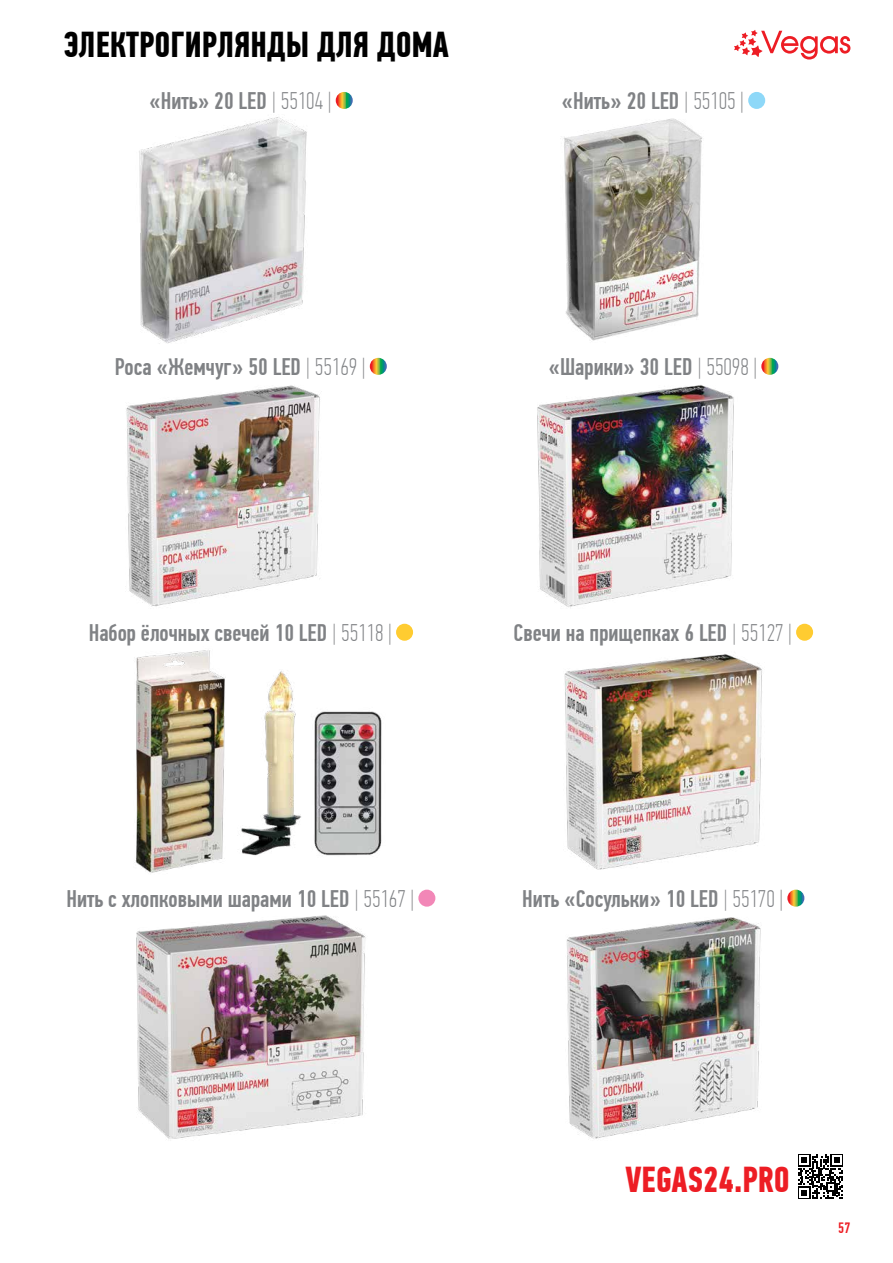
<style>
.page{position:relative;width:893px;height:1263px;background:#fff}
.page>*{position:absolute;margin:0;border:0;box-sizing:border-box;transform-origin:0 0}
.t1{font:700 36px "PF Din Text Comp Pro";color:#000}
.t2{font:700 36px "PF Din Text Comp Pro";color:#ed1d24}
.t3{font:500 24px "PF Din Text Comp Pro";color:#808285}
.t4{font:500 15px "PF Din Text Comp Pro";color:#ed1d24}
.s1{font-weight:100}
</style>
<div class="page">
<svg style="left:734px;top:30px;width:116px;height:30px"></svg>
<svg style="left:798px;top:1154px;width:45px;height:45px"></svg>
<svg style="left:336px;top:92px;width:17px;height:17px"></svg>
<div style="left:748px;top:92px;width:17px;height:17px;background:#8ed8f8;border-radius:50%"></div>
<img style="left:139px;top:117px;width:168px;height:227px">
<img style="left:564px;top:118px;width:138px;height:223px">
<svg style="left:370px;top:358px;width:17px;height:17px"></svg>
<svg style="left:761px;top:358px;width:17px;height:17px"></svg>
<img style="left:126px;top:385px;width:194px;height:222px">
<img style="left:537px;top:385px;width:197px;height:223px">
<div style="left:396px;top:624px;width:17px;height:17px;background:#ffcc31;border-radius:50%"></div>
<div style="left:796px;top:624px;width:17px;height:17px;background:#ffcc31;border-radius:50%"></div>
<img style="left:135px;top:650px;width:91px;height:223px">
<img style="left:564px;top:654px;width:198px;height:216px">
<div style="left:418px;top:890px;width:17px;height:17px;background:#f287b7;border-radius:50%"></div>
<svg style="left:787px;top:890px;width:17px;height:17px"></svg>
<img style="left:136px;top:915px;width:230px;height:224px">
<img style="left:566px;top:917px;width:195px;height:222px">
<img style="left:241px;top:671px;width:60px;height:185px">
<img style="left:314px;top:711px;width:68px;height:145px">
<h1 class="t1" style="left:64px;top:23px;width:387px">ЭЛЕКТРОГИРЛЯНДЫ ДЛЯ ДОМА</h1>
<p class="t3" style="left:149px;top:87px;width:184px">«Нить» 20 LED <span class="s1">| 55104 |</span></p>
<p class="t3" style="left:561px;top:87px;width:184px">«Нить» 20 LED <span class="s1">| 55105 |</span></p>
<p class="t3" style="left:115px;top:353px;width:252px">Роса «Жемчуг» 50 LED <span class="s1">| 55169 |</span></p>
<p class="t3" style="left:548px;top:353px;width:210px">«Шарики» 30 LED <span class="s1">| 55098 |</span></p>
<p class="t3" style="left:89px;top:619px;width:305px">Набор ёлочных свечей 10 LED <span class="s1">| 55118 |</span></p>
<p class="t3" style="left:514px;top:619px;width:280px">Свечи на прищепках 6 LED <span class="s1">| 55127 |</span></p>
<p class="t3" style="left:66px;top:884px;width:349px">Нить с хлопковыми шарами 10 LED <span class="s1">| 55167 |</span></p>
<p class="t3" style="left:522px;top:884px;width:262px">Нить «Сосульки» 10 LED <span class="s1">| 55170 |</span></p>
<h1 class="t2" style="left:625px;top:1158px;width:166px">VEGAS24.PRO</h1>
<p class="t4" style="left:838px;top:1219px;width:14px">57</p>
</div>
